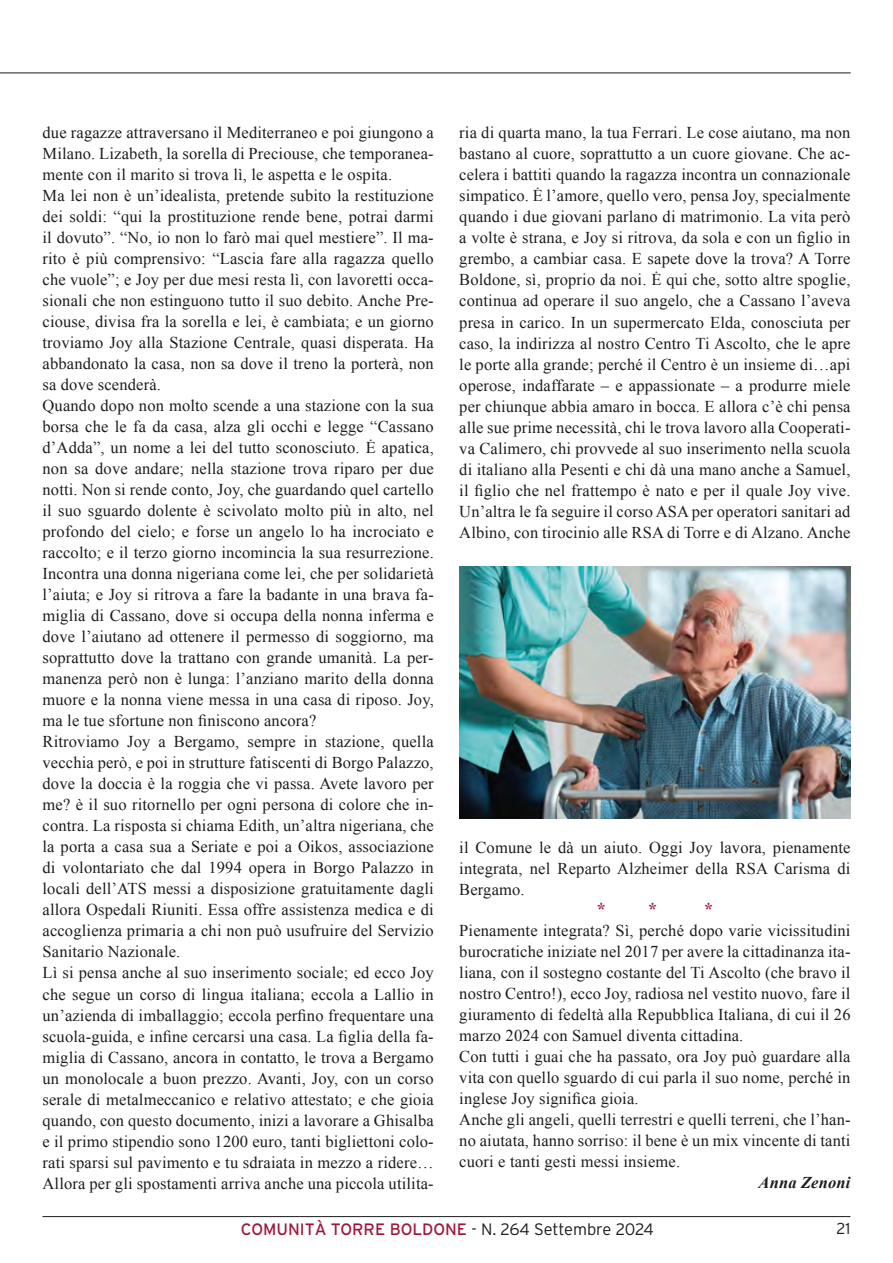
<style>
.page{position:relative;width:893px;height:1263px;background:#fff}
.page>*{position:absolute;margin:0;border:0;box-sizing:border-box;transform-origin:0 0}
.t1{font:700 18px "Times New Roman";color:#9f1839}
.t2{font:16.5px/21px "Times New Roman";letter-spacing:.01em;color:#1d1d1b}
.t3{font:16.5px "Interstate";color:#9f1839}
.t4{font:italic 700 16.5px "Times New Roman";letter-spacing:.01em;color:#1d1d1b}
.t5{font:300 15.75px "Interstate";color:#1d1d1b}
.s1{font-weight:300;color:#1d1d1b}
</style>
<div class="page">
<hr style="left:43px;top:1216px;width:807px;height:1px;background:#1d1d1b">
<hr style="left:0;top:73px;width:851px;height:1px;background:#1d1d1b">
<img style="left:459px;top:566px;width:391px;height:252px">
<p class="t2" style="left:43px;top:122px;width:393px">due ragazze attraversano il Mediterraneo e poi giungono a Milano. Lizabeth, la sorella di Preciouse, che temporanea&shy;mente con il marito si trova lì, le aspetta e le ospita.<br>Ma lei non è un’idealista, pretende subito la restituzione dei soldi: “qui la prostituzione rende bene, potrai darmi il dovuto”. “No, io non lo farò mai quel mestiere”. Il ma&shy;rito è più comprensivo: “Lascia fare alla ragazza quello che vuole”; e Joy per due mesi resta lì, con lavoretti occa&shy;sionali che non estinguono tutto il suo debito. Anche Pre&shy;ciouse, divisa fra la sorella e lei, è cambiata; e un giorno troviamo Joy alla Stazione Centrale, quasi disperata. Ha abbandonato la casa, non sa dove il treno la porterà, non sa dove scenderà.<br>Quando dopo non molto scende a una stazione con la sua borsa che le fa da casa, alza gli occhi e legge “Cassano d’Adda”, un nome a lei del tutto sconosciuto. Ė apatica, non sa dove andare; nella stazione trova riparo per due notti. Non si rende conto, Joy, che guardando quel cartello il suo sguardo dolente è scivolato molto più in alto, nel profondo del cielo; e forse un angelo lo ha incrociato e raccolto; e il terzo giorno incomincia la sua resurrezione.<br>Incontra una donna nigeriana come lei, che per solidarietà l’aiuta; e Joy si ritrova a fare la badante in una brava fa&shy;miglia di Cassano, dove si occupa della nonna inferma e dove l’aiutano ad ottenere il permesso di soggiorno, ma soprattutto dove la trattano con grande umanità. La per&shy;manenza però non è lunga: l’anziano marito della donna muore e la nonna viene messa in una casa di riposo. Joy, ma le tue sfortune non finiscono ancora?<br>Ritroviamo Joy a Bergamo, sempre in stazione, quella vecchia però, e poi in strutture fatiscenti di Borgo Palazzo, dove la doccia è la roggia che vi passa. Avete lavoro per me? è il suo ritornello per ogni persona di colore che in&shy;contra. La risposta si chiama Edith, un’altra nigeriana, che la porta a casa sua a Seriate e poi a Oikos, associazione di volontariato che dal 1994 opera in Borgo Palazzo in locali dell’ATS messi a disposizione gratuitamente dagli allora Ospedali Riuniti. Essa offre assistenza medica e di accoglienza primaria a chi non può usufruire del Servizio Sanitario Nazionale.<br>Lì si pensa anche al suo inserimento sociale; ed ecco Joy che segue un corso di lingua italiana; eccola a Lallio in un’azienda di imballaggio; eccola perfino frequentare una scuola-guida, e infine cercarsi una casa. La figlia della fa&shy;miglia di Cassano, ancora in contatto, le trova a Bergamo un monolocale a buon prezzo. Avanti, Joy, con un corso serale di metalmeccanico e relativo attestato; e che gioia quando, con questo documento, inizi a lavorare a Ghisalba e il primo stipendio sono 1200 euro, tanti bigliettoni colo&shy;rati sparsi sul pavimento e tu sdraiata in mezzo a ridere… Allora per gli spostamenti arriva anche una piccola utilita-</p>
<p class="t2" style="left:459px;top:122px;width:393px;text-align:justify">ria di quarta mano, la tua Ferrari. Le cose aiutano, ma non bastano al cuore, soprattutto a un cuore giovane. Che ac&shy;celera i battiti quando la ragazza incontra un connazionale simpatico. Ė l’amore, quello vero, pensa Joy, specialmente quando i due giovani parlano di matrimonio. La vita però a volte è strana, e Joy si ritrova, da sola e con un figlio in grembo, a cambiar casa. E sapete dove la trova? A Torre Boldone, sì, proprio da noi. Ė qui che, sotto altre spoglie, continua ad operare il suo angelo, che a Cassano l’aveva presa in carico. In un supermercato Elda, conosciuta per caso, la indirizza al nostro Centro Ti Ascolto, che le apre le porte alla grande; perché il Centro è un insieme di…api operose, indaffarate – e appassionate – a produrre miele per chiunque abbia amaro in bocca. E allora c’è chi pensa alle sue prime necessità, chi le trova lavoro alla Cooperati&shy;va Calimero, chi provvede al suo inserimento nella scuola di italiano alla Pesenti e chi dà una mano anche a Samuel, il figlio che nel frattempo è nato e per il quale Joy vive.<br>Un’altra le fa seguire il corso ASA per operatori sanitari ad Albino, con tirocinio alle RSA di Torre e di Alzano. Anche</p>
<p class="t2" style="left:459px;top:836px;width:393px;text-align:justify">il Comune le dà un aiuto. Oggi Joy lavora, pienamente integrata, nel Reparto Alzheimer della RSA Carisma di Bergamo.</p>
<p class="t1" style="left:597px;top:897px;width:62px">* *</p>
<p class="t1" style="left:704px;top:897px;width:10px">*</p>
<p class="t2" style="left:459px;top:920px;width:393px">Pienamente integrata? Sì, perché dopo varie vicissitudini burocratiche iniziate nel 2017 per avere la cittadinanza ita&shy;liana, con il sostegno costante del Ti Ascolto (che bravo il nostro Centro!), ecco Joy, radiosa nel vestito nuovo, fare il giuramento di fedeltà alla Repubblica Italiana, di cui il 26 marzo 2024 con Samuel diventa cittadina.<br>Con tutti i guai che ha passato, ora Joy può guardare alla vita con quello sguardo di cui parla il suo nome, perché in inglese Joy significa gioia.<br>Anche gli angeli, quelli terrestri e quelli terreni, che l’han&shy;no aiutata, hanno sorriso: il bene è un mix vincente di tanti cuori e tanti gesti messi insieme.</p>
<p class="t4" style="left:758px;top:1171px;width:93px">Anna Zenoni</p>
<p class="t3" style="left:241px;top:1219px;width:414px">COMUNITÀ TORRE BOLDONE <span class="s1">- N. 264 Settembre 2024</span></p>
<p class="t5" style="left:837px;top:1220px;width:15px">21</p>
</div>
